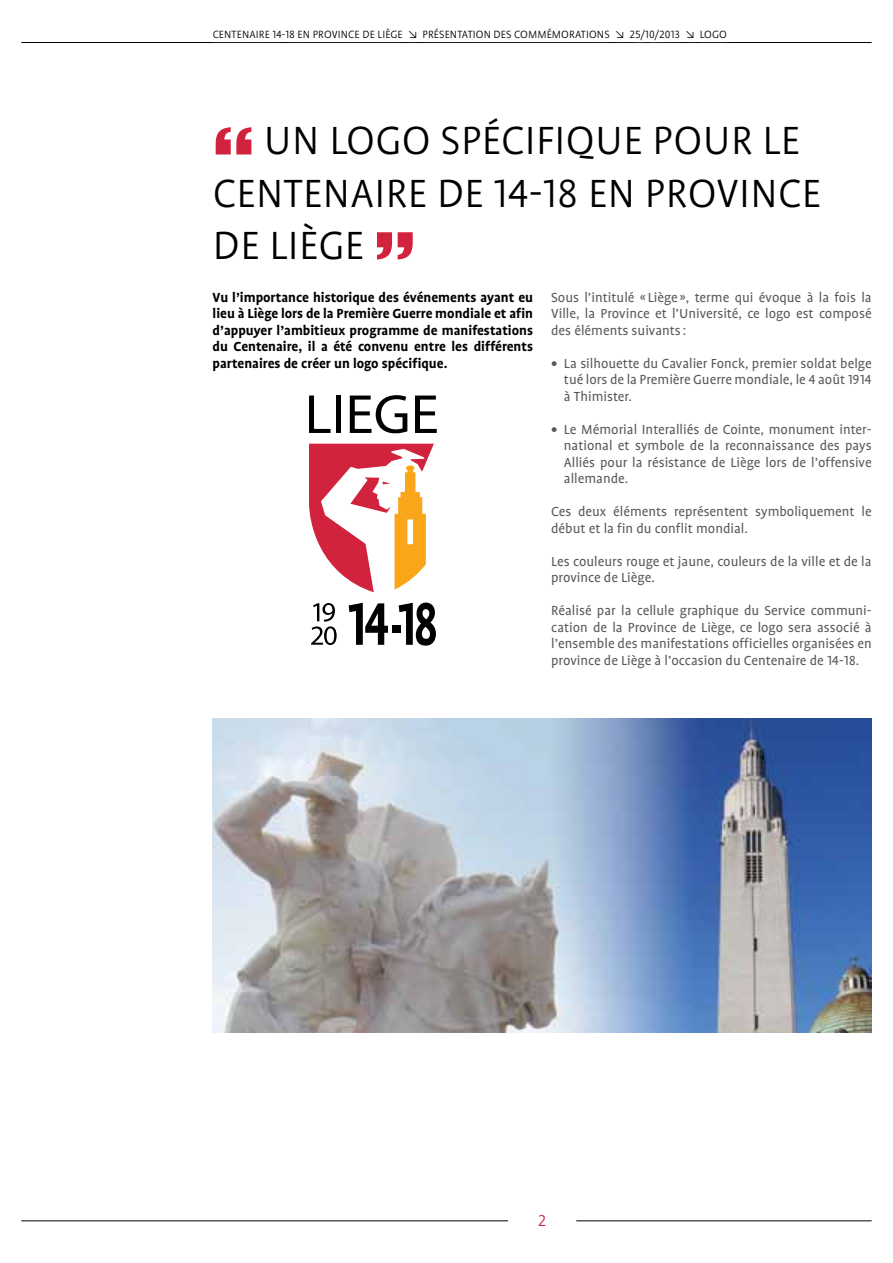
<style>
.page{position:relative;width:893px;height:1263px;background:#fff}
.page>*{position:absolute;margin:0;border:0;box-sizing:border-box;transform-origin:0 0}
.t1{font:300 45px/52.5px "Profile OT";letter-spacing:.01em;color:#000}
.t2{font:300 18px "Profile OT";color:#d1223e}
.t3{font:15px/16.5px "Profile OT";color:#58595b;text-align:justify}
.t4{font:700 15px/16.5px "Profile OT";color:#000;text-align:justify}
.t5{font:300 12px "Profile OT";letter-spacing:.01em;color:#000}
.s1{font-weight:700}
</style>
<div class="page">
<hr style="left:577px;top:1220px;width:294px;height:1px;background:#000">
<hr style="left:22px;top:42px;width:849px;height:1px;background:#000">
<hr style="left:22px;top:1220px;width:486px;height:1px;background:#000">
<div style="left:206px;top:21px;width:528px;height:26px;background:#fff"></div>
<svg style="left:309px;top:444px;width:125px;height:148px"></svg>
<svg style="left:349px;top:603px;width:39px;height:42px"></svg>
<svg style="left:399px;top:603px;width:37px;height:43px"></svg>
<svg style="left:309px;top:395px;width:22px;height:38px"></svg>
<div style="left:336px;top:395px;width:5px;height:38px;background:#000"></div>
<svg style="left:350px;top:395px;width:57px;height:38px"></svg>
<svg style="left:415px;top:395px;width:22px;height:38px"></svg>
<svg style="left:311px;top:603px;width:26px;height:42px"></svg>
<div style="left:393px;top:626px;width:8px;height:7px;background:#000"></div>
<img style="left:213px;top:719px;width:659px;height:313px">
<p class="t5" style="left:213px;top:27px;width:495px">CENTENAIRE 14-18 EN PROVINCE DE LI ÈGE ↘ PRÉSENTATION DES COMMÉMORATIONS ↘ 25/10/2013 ↘ LOGO</p>
<h1 class="t1" style="left:213px;top:115px;width:610px;text-indent:228px">SPÉCIFIQUE POUR LE<br>CENTENAIRE DE 14-18 EN PROVINCE<br>DE LIÈGE</h1>
<p class="t4" style="left:213px;top:289px;width:322px">Vu l’importance historique des événements ayant eu lieu à Liège lors de la Première Guerre mondiale et afin d’appuyer l’ambitieux programme de manifestations du Centenaire, il a été convenu entre les différents partenaires de créer un logo spécifique.</p>
<p class="t3" style="left:551px;top:289px;width:322px">Sous l’intitulé « Liège », terme qui évoque à la fois la Ville, la Province et l’Université, ce logo est composé des éléments suivants:</p>
<h1 class="t1" style="left:264px;top:115px;width:110px">UN LOGO</h1>
<p class="t3" style="left:564px;top:355px;width:309px;text-indent:-13px"><span class="s1">•</span> La silhouette du Cavalier Fonck, premier soldat belge tué lors de la Première Guerre mondiale, le 4 août 1914 à Thimister.</p>
<p class="t3" style="left:564px;top:421px;width:309px;text-indent:-13px"><span class="s1">•</span> Le Mémorial Interalliés de Cointe, monument inter&shy;national et symbole de la reconnaissance des pays Alliés pour la résistance de Liège lors de l’offensive allemande.</p>
<p class="t3" style="left:551px;top:503px;width:322px">Ces deux éléments représentent symboliquement le début et la fin du conflit mondial.</p>
<p class="t3" style="left:551px;top:553px;width:322px">Les couleurs rouge et jaune, couleurs de la ville et de la province de Liège.</p>
<p class="t3" style="left:551px;top:602px;width:322px">Réalisé par la cellule graphique du Service communi&shy;cation de la Province de Liège, ce logo sera associé à l’ensemble des manifestations officielles organisées en province de Liège à l’occasion du Centenaire de 14-18.</p>
<p class="t2" style="left:538px;top:1210px;width:10px">2</p>
</div>
